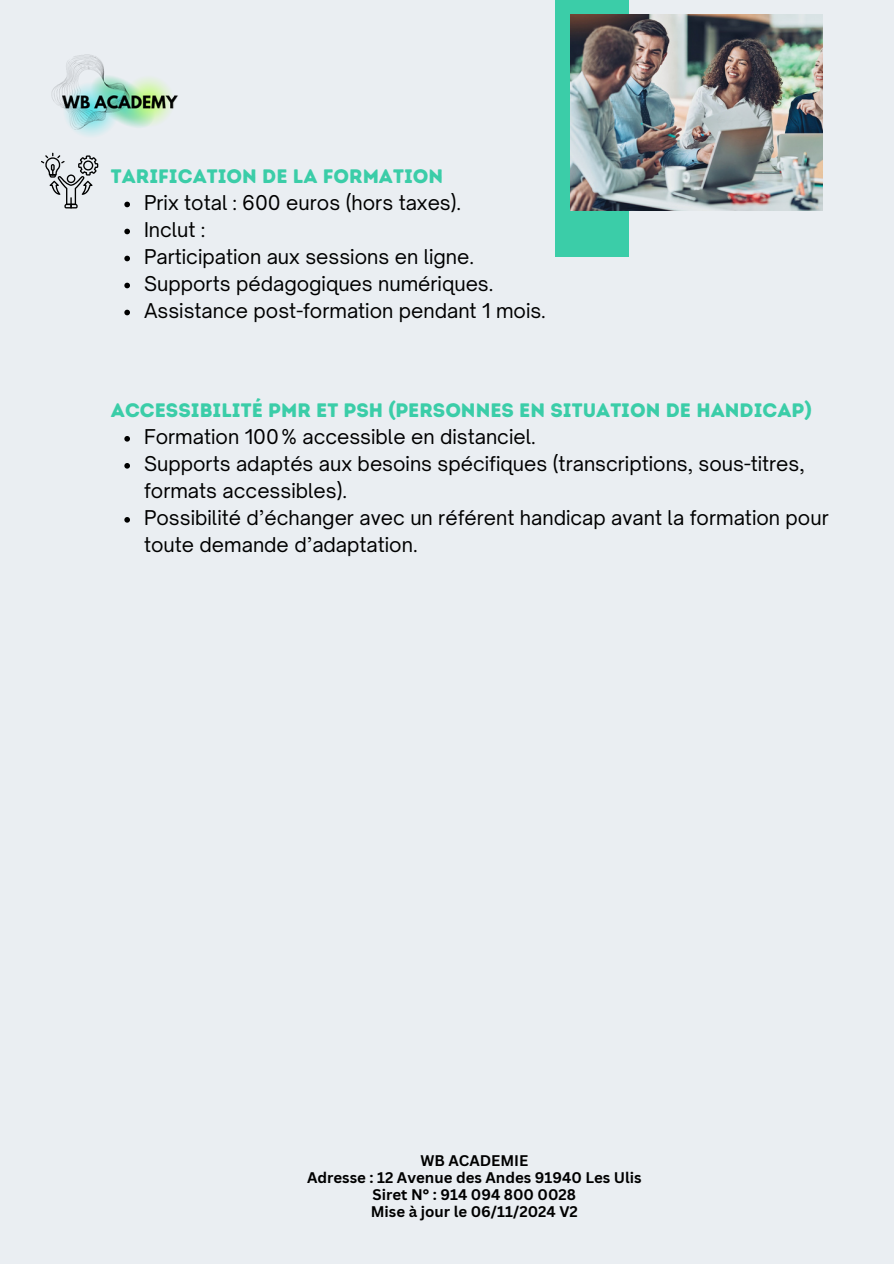
<style>
.page{position:relative;width:894px;height:1264px;background:#fff}
.page>*{position:absolute;margin:0;border:0;box-sizing:border-box;transform-origin:0 0}
.t1{font:19.5px/27px "Open Sauce One";color:#000}
.t2{font:19.5px "Intro Rust Base";color:#3bcda8}
.t3{font:700 15px "Canva Sans";color:#000}
</style>
<div class="page">
<div style="left:0;top:0;width:893px;height:1263px;background:#eaeef2"></div>
<div style="left:555px;top:0;width:73px;height:257px;background:#3bcda8"></div>
<img style="left:570px;top:15px;width:252px;height:195px">
<svg style="left:49px;top:180px;width:44px;height:28px"></svg>
<svg style="left:124px;top:202px;width:6px;height:5px"></svg>
<svg style="left:124px;top:229px;width:6px;height:5px"></svg>
<svg style="left:124px;top:256px;width:6px;height:5px"></svg>
<svg style="left:124px;top:283px;width:6px;height:5px"></svg>
<svg style="left:124px;top:310px;width:6px;height:5px"></svg>
<img style="left:41px;top:54px;width:137px;height:126px">
<svg style="left:124px;top:436px;width:6px;height:5px"></svg>
<svg style="left:124px;top:463px;width:6px;height:5px"></svg>
<svg style="left:124px;top:517px;width:6px;height:5px"></svg>
<p class="t2" style="left:111px;top:164px;width:334px">TARIFICATION DE LA FORMATION</p>
<p class="t1" style="left:144px;top:188px;width:318px">Prix total : 600 euros (hors taxes).</p>
<p class="t1" style="left:144px;top:215px;width:62px">Inclut :</p>
<p class="t1" style="left:144px;top:242px;width:331px">Participation aux sessions en ligne.</p>
<p class="t1" style="left:144px;top:269px;width:351px">Supports pédagogiques numériques.</p>
<h1 class="t1" style="left:144px;top:296px;width:403px">Assistance post-formation pendant 1 mois.</h1>
<p class="t2" style="left:111px;top:398px;width:702px">ACCESSIBILITÉ PMR ET PSH (PERSONNES EN SITUATION DE HANDICAP)</p>
<p class="t1" style="left:144px;top:423px;width:393px">Formation 100% accessible en distanciel.</p>
<p class="t1" style="left:144px;top:450px;width:662px">Supports adaptés aux besoins spécifiques (transcriptions, sous-titres, formats accessibles).</p>
<p class="t1" style="left:144px;top:504px;width:686px">Possibilité d’échanger avec un référent handicap avant la formation pour toute demande d’adaptation.</p>
<p class="t3" style="left:420px;top:1149px;width:109px">WB ACADEMIE</p>
<p class="t3" style="left:307px;top:1166px;width:336px">Adresse : 12 Avenue des Andes 91940 Les Ulis</p>
<p class="t3" style="left:372px;top:1183px;width:205px">Siret N° : 914 094 800 0028</p>
<h1 class="t3" style="left:371px;top:1200px;width:208px">Mise à jour le 06/11/2024 V2</h1>
</div>
